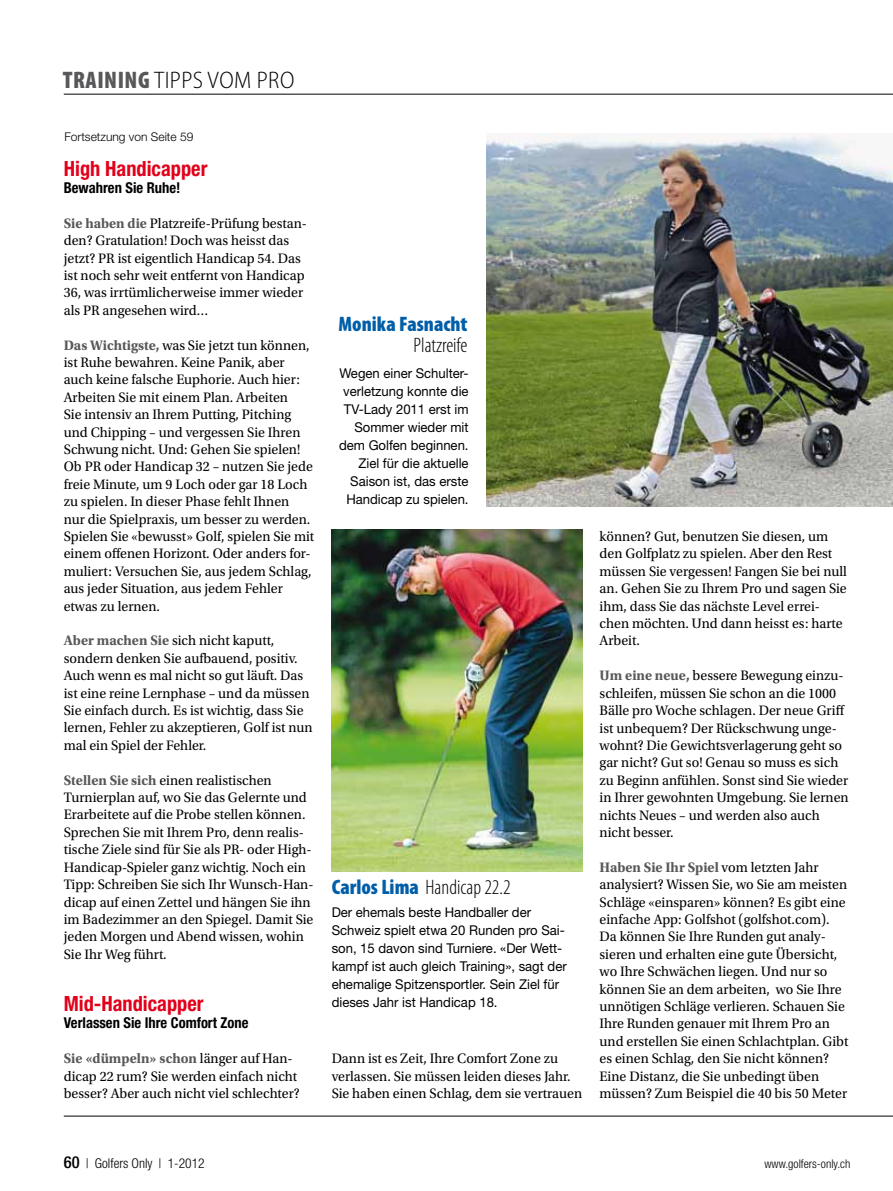
<style>
.page{position:relative;width:893px;height:1191px;background:#fff}
.page>*{position:absolute;margin:0;border:0;box-sizing:border-box;transform-origin:0 0}
.t1{font:300 semi-condensed 24px "Myriad Pro";letter-spacing:.02em;color:#000}
.t2{font:300 condensed 21px "Myriad Pro";color:#000}
.t3{font:700 condensed 21px "Helvetica Neue LT Std";color:#e2001a}
.t4{font:900 condensed 21px "Myriad Pro";color:#005ea8}
.t5{font:700 condensed 15px "Helvetica Neue LT Std";color:#000}
.t6{font:14.4px/17.4px "Utopia Std";color:#000}
.t7{font:13.5px/18px "Helvetica Neue LT Std";color:#000}
.t8{font:300 condensed 13.5px "Helvetica Neue LT Std";color:#000}
.t9{font:300 12px "Helvetica Neue LT Std";color:#000}
.t10{font:300 condensed 12px "Helvetica Neue LT Std";color:#000}
.s1{font-weight:900;font-stretch:condensed;color:#58585a}
.s2{font-weight:700;color:#58585a}
.s3{font-weight:900;color:#005ea8}
.s4{font-weight:500;font-size:16.5px}
</style>
<div class="page">
<hr style="left:64px;top:94px;width:829px;height:1px;background:#000">
<hr style="left:64px;top:1115px;width:829px;height:1px;background:#000">
<img style="left:487px;top:134px;width:406px;height:372px">
<img style="left:332px;top:529px;width:251px;height:343px">
<h1 class="t1" style="left:63px;top:67px;width:233px"><span class="s1">training</span> TIPPS VOM PRO</h1>
<p class="t9" style="left:64px;top:129px;width:130px">Fortsetzung von Seite 59</p>
<h2 class="t3" style="left:64px;top:155px;width:145px">High Handicapper</h2>
<p class="t5" style="left:64px;top:178px;width:118px">Bewahren Sie Ruhe!</p>
<p class="t6" style="left:64px;top:215px;width:245px"><span class="s2">Sie haben die</span> Platzreife-Prüfung bestan&shy;den? Gratulation! Doch was heisst das jetzt? PR ist eigentlich Handicap 54. Das ist noch sehr weit entfernt von Handicap 36, was irrtümlicherweise immer wieder als PR angesehen wird…</p>
<p class="t6" style="left:64px;top:336px;width:252px"><span class="s2">Das Wichtigste,</span> was Sie jetzt tun können, ist Ruhe bewahren. Keine Panik, aber auch keine falsche Euphorie. Auch hier:<br>Arbeiten Sie mit einem Plan. Arbeiten<br>Sie intensiv an Ihrem Putting, Pitching und Chipping – und vergessen Sie Ihren Schwung nicht. Und: Gehen Sie spielen!<br>Ob PR oder Handicap 32 – nutzen Sie jede freie Minute, um 9 Loch oder gar 18 Loch zu spielen. In dieser Phase fehlt Ihnen<br>nur die Spielpraxis, um besser zu werden.<br>Spielen Sie «bewusst» Golf, spielen Sie mit einem offenen Horizont. Oder anders for&shy;muliert: Versuchen Sie, aus jedem Schlag, aus jeder Situation, aus jedem Fehler etwas zu lernen.</p>
<p class="t6" style="left:64px;top:632px;width:250px"><span class="s2">Aber machen Sie</span> sich nicht kaputt, sondern denken Sie aufbauend, positiv.<br>Auch wenn es mal nicht so gut läuft. Das ist eine reine Lernphase – und da müssen Sie einfach durch. Es ist wichtig, dass Sie lernen, Fehler zu akzeptieren, Golf ist nun mal ein Spiel der Fehler.</p>
<p class="t6" style="left:64px;top:771px;width:251px"><span class="s2">Stellen Sie sich</span> einen realistischen Turnierplan auf, wo Sie das Gelernte und Erarbeitete auf die Probe stellen können.<br>Sprechen Sie mit Ihrem Pro, denn realis&shy;tische Ziele sind für Sie als PR- oder High-Handicap-Spieler ganz wichtig. Noch ein Tipp: Schreiben Sie sich Ihr Wunsch-Han&shy;dicap auf einen Zettel und hängen Sie ihn im Badezimmer an den Spiegel. Damit Sie jeden Morgen und Abend wissen, wohin Sie Ihr Weg führt.</p>
<h2 class="t3" style="left:64px;top:991px;width:141px">Mid-Handicapper</h2>
<p class="t5" style="left:64px;top:1014px;width:186px">Verlassen Sie Ihre Comfort Zone</p>
<p class="t6" style="left:64px;top:1050px;width:238px"><span class="s2">Sie «dümpeln» schon</span> länger auf Han&shy;dicap 22 rum? Sie werden einfach nicht besser? Aber auch nicht viel schlechter?</p>
<p class="t6" style="left:332px;top:1050px;width:252px">Dann ist es Zeit, Ihre Comfort Zone zu verlassen. Sie müssen leiden dieses Jahr.<br>Sie haben einen Schlag, dem sie vertrauen</p>
<h2 class="t4" style="left:338px;top:312px;width:131px">Monika Fasnacht</h2>
<h2 class="t2" style="left:413px;top:333px;width:56px">Platzreife</h2>
<p class="t7" style="left:339px;top:364px;width:131px;text-align:right">Wegen einer Schulter&shy;verletzung konnte die<br>TV-Lady 2011 erst im<br>Sommer wieder mit dem Golfen beginnen.<br>Ziel für die aktuelle<br>Saison ist, das erste<br>Handicap zu spielen.</p>
<h2 class="t2" style="left:332px;top:876px;width:180px"><span class="s3">Carlos Lima</span> Handicap 22.2</h2>
<p class="t7" style="left:332px;top:903px;width:237px">Der ehemals beste Handballer der Schweiz spielt etwa 20 Runden pro Sai&shy;son, 15 davon sind Turniere. «Der Wett&shy;kampf ist auch gleich Training», sagt der ehemalige Spitzensportler. Sein Ziel für dieses Jahr ist Handicap 18.</p>
<p class="t6" style="left:600px;top:528px;width:249px">können? Gut, benutzen Sie diesen, um den Golfplatz zu spielen. Aber den Rest müssen Sie vergessen! Fangen Sie bei null an. Gehen Sie zu Ihrem Pro und sagen Sie ihm, dass Sie das nächste Level errei&shy;chen möchten. Und dann heisst es: harte Arbeit.</p>
<p class="t6" style="left:600px;top:667px;width:251px"><span class="s2">Um eine neue,</span> bessere Bewegung einzu&shy;schleifen, müssen Sie schon an die 1000<br>Bälle pro Woche schlagen. Der neue Griff ist unbequem? Der Rückschwung unge&shy;wohnt? Die Gewichtsverlagerung geht so gar nicht? Gut so! Genau so muss es sich zu Beginn anfühlen. Sonst sind Sie wieder in Ihrer gewohnten Umgebung. Sie lernen nichts Neues – und werden also auch nicht besser.</p>
<p class="t6" style="left:600px;top:858px;width:250px"><span class="s2">Haben Sie Ihr Spiel</span> vom letzten Jahr analysiert? Wissen Sie, wo Sie am meisten Schläge «einsparen» können? Es gibt eine einfache App: Golfshot (golfshot.com).<br>Da können Sie Ihre Runden gut analy&shy;sieren und erhalten eine gute Übersicht, wo Ihre Schwächen liegen. Und nur so können Sie an dem arbeiten, wo Sie Ihre unnötigen Schläge verlieren. Schauen Sie Ihre Runden genauer mit Ihrem Pro an und erstellen Sie einen Schlachtplan. Gibt es einen Schlag, den Sie nicht können?<br>Eine Distanz, die Sie unbedingt üben müssen? Zum Beispiel die 40 bis 50 Meter</p>
<p class="t8" style="left:64px;top:1155px;width:142px"><span class="s4">60</span> | Golfers Only | 1-2012</p>
<p class="t10" style="left:764px;top:1157px;width:87px">www.golfers-only.ch</p>
</div>
